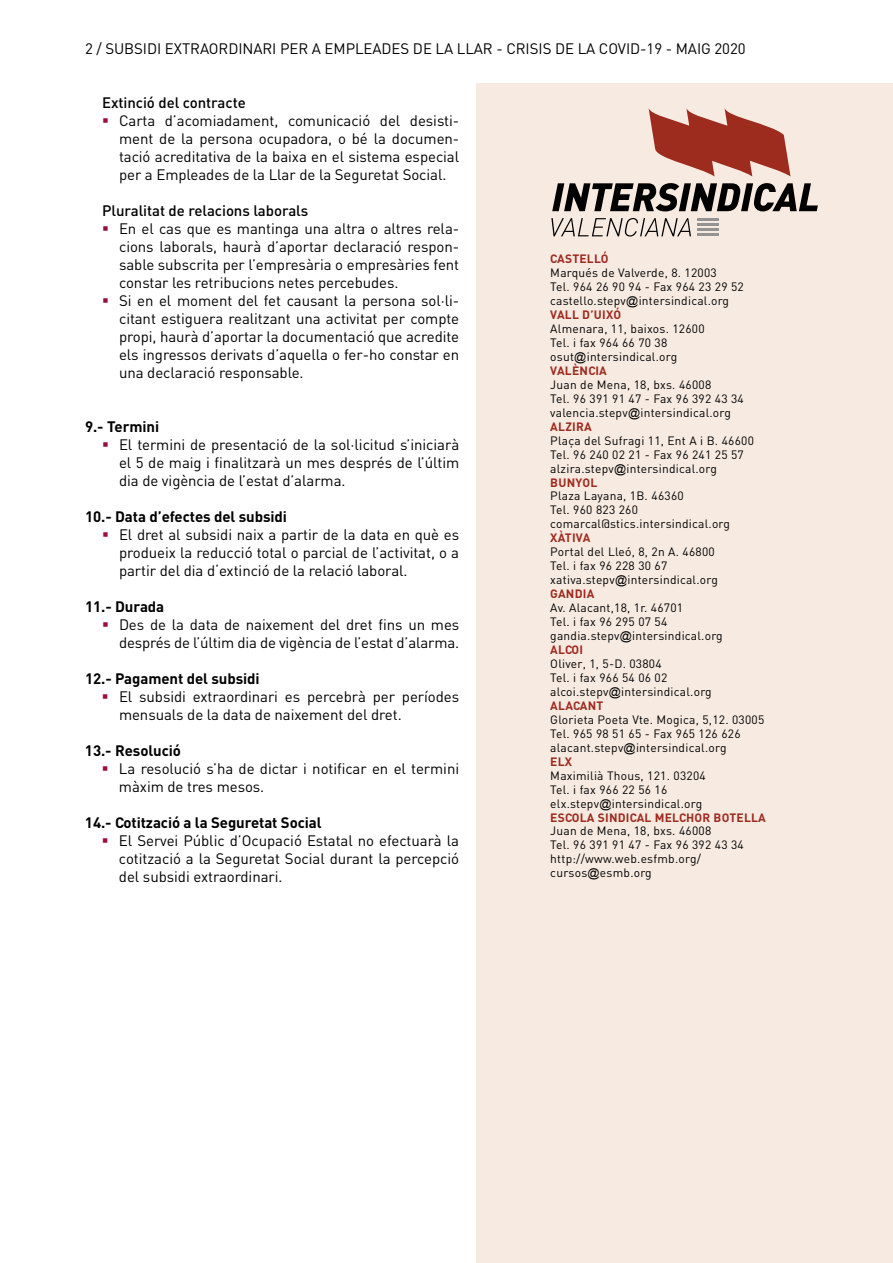
<style>
.page{position:relative;width:893px;height:1263px;background:#fff}
.page>*{position:absolute;margin:0;border:0;box-sizing:border-box;transform-origin:0 0}
.t1{font:15px/18px "DIN";letter-spacing:-.005em;color:#000;text-align:justify}
.t2{font:700 15px "DIN";letter-spacing:-.005em;color:#000}
.t3{font:500 15px "DIN";letter-spacing:-.005em;color:#000}
.t4{font:12px/14px "DIN";letter-spacing:.02em;color:#000}
.t5{font:700 12px "DIN";letter-spacing:.02em;color:#9e2b1f}
.s1{font-family:"Arial"}
.s2{font-weight:700;color:#9e2b1f}
</style>
<div class="page">
<div style="left:476px;top:84px;width:417px;height:1179px;background:#f6eae1"></div>
<svg style="left:552px;top:183px;width:266px;height:28px"></svg>
<svg style="left:649px;top:108px;width:141px;height:68px"></svg>
<svg style="left:551px;top:218px;width:140px;height:19px"></svg>
<hr style="left:697px;top:234px;width:21px;height:2px;background:#939393">
<hr style="left:697px;top:228px;width:21px;height:3px;background:#939393">
<hr style="left:697px;top:223px;width:21px;height:3px;background:#939393">
<hr style="left:697px;top:218px;width:21px;height:3px;background:#939393">
<p class="t1" style="left:85px;top:39px;width:662px">2 / SUBSIDI EXTRAORDINARI PER A EMPLEADES DE LA LLAR - CRISIS DE LA COVID-19 - MAIG 2020</p>
<p class="t3" style="left:102px;top:93px;width:145px">Extinció del contracte</p>
<p class="t1" style="left:119px;top:111px;width:342px">Carta d’acomiadament, comunicació del desisti&shy;ment de la persona ocupadora, o bé la documen&shy;tació acreditativa de la baixa en el sistema especial per a Empleades de la Llar de la Seguretat Social.</p>
<p class="t3" style="left:102px;top:201px;width:208px">Pluralitat de relacions laborals</p>
<p class="t1" style="left:119px;top:219px;width:342px;text-align:left">En el cas que es mantinga una altra o altres rela&shy;cions laborals, haurà d’aportar declaració respon&shy;sable subscrita per l’empresària o empresàries fent constar les retribucions netes percebudes.<br>Si en el moment del fet causant la persona sol·li&shy;citant estiguera realitzant una activitat per compte propi, haurà d’aportar la documentació que acredite els ingressos derivats d’aquella o fer-ho constar en una declaració responsable.</p>
<p class="t2" style="left:85px;top:417px;width:76px">9.- Termini</p>
<p class="t1" style="left:119px;top:435px;width:342px">El termini de presentació de la sol·licitud s’iniciarà el 5 de maig i finalitzarà un mes després de l’últim dia de vigència de l’estat d’alarma.</p>
<p class="t2" style="left:85px;top:507px;width:203px">10.- Data d’efectes del subsidi</p>
<p class="t1" style="left:119px;top:525px;width:342px">El dret al subsidi naix a partir de la data en què es produeix la reducció total o parcial de l’activitat, o a partir del dia d‘extinció de la relació laboral.</p>
<p class="t2" style="left:85px;top:597px;width:81px">11.- Durada</p>
<p class="t1" style="left:119px;top:615px;width:342px">Des de la data de naixement del dret fins un mes després de l’últim dia de vigència de l’estat d’alarma.</p>
<p class="t2" style="left:85px;top:669px;width:176px">12.- Pagament del subsidi</p>
<p class="t1" style="left:119px;top:687px;width:342px">El subsidi extraordinari es percebrà per períodes mensuals de la data de naixement del dret.</p>
<p class="t2" style="left:85px;top:741px;width:98px">13.- Resolució</p>
<p class="t1" style="left:119px;top:759px;width:342px">La resolució s’ha de dictar i notificar en el termini màxim de tres mesos.</p>
<p class="t2" style="left:85px;top:813px;width:238px">14.- Cotització a la Seguretat Social</p>
<p class="t1" style="left:119px;top:831px;width:342px">El Servei Públic d’Ocupació Estatal no efectuarà la cotització a la Seguretat Social durant la percepció del subsidi extraordinari.</p>
<p class="t5" style="left:550px;top:251px;width:60px">CASTELLÓ</p>
<p class="t4" style="left:550px;top:266px;width:195px">Marqués de Valverde, 8. 12003<br>Tel. 964 26 90 94 - Fax 964 23 29 52 castello.stepv<span class="s1">@</span>intersindical.org<br><span class="s2">VALL D’UIXÓ</span></p>
<p class="t4" style="left:550px;top:321px;width:156px">Almenara, 11, baixos. 12600<br>Tel. i fax 964 66 70 38 osut<span class="s1">@</span>intersindical.org<br><span class="s2">VALÈNCIA</span></p>
<p class="t4" style="left:550px;top:377px;width:195px">Juan de Mena, 18, bxs. 46008<br>Tel. 96 391 91 47 - Fax 96 392 43 34 valencia.stepv<span class="s1">@</span>intersindical.org<br><span class="s2">ALZIRA</span></p>
<p class="t4" style="left:550px;top:433px;width:205px">Plaça del Sufragi 11, Ent A i B. 46600<br>Tel. 96 240 02 21 - Fax 96 241 25 57 alzira.stepv<span class="s1">@</span>intersindical.org<br><span class="s2">BUNYOL</span></p>
<p class="t4" style="left:550px;top:489px;width:181px">Plaza Layana, 1B. 46360<br>Tel. 960 823 260 comarcal@stics.intersindical.org</p>
<p class="t5" style="left:550px;top:530px;width:42px">XÀTIVA</p>
<p class="t4" style="left:550px;top:545px;width:169px">Portal del Lleó, 8, 2n A. 46800<br>Tel. i fax 96 228 30 67 xativa.stepv<span class="s1">@</span>intersindical.org<br><span class="s2">GANDIA</span></p>
<p class="t4" style="left:550px;top:601px;width:174px">Av. Alacant,18, 1r. 46701<br>Tel. i fax 96 295 07 54 gandia.stepv<span class="s1">@</span>intersindical.org<br><span class="s2">ALCOI</span></p>
<p class="t4" style="left:550px;top:656px;width:163px">Oliver, 1, 5-D. 03804<br>Tel. i fax 966 54 06 02 alcoi.stepv<span class="s1">@</span>intersindical.org<br><span class="s2">ALACANT</span></p>
<p class="t4" style="left:550px;top:712px;width:216px">Glorieta Poeta Vte. Mogica, 5,12. 03005<br>Tel. 965 98 51 65 - Fax 965 126 626 alacant.stepv<span class="s1">@</span>intersindical.org<br><span class="s2">ELX</span></p>
<p class="t4" style="left:550px;top:768px;width:217px">Maximilià Thous, 121. 03204<br>Tel. i fax 966 22 56 16 elx.stepv<span class="s1">@</span>intersindical.org<br><span class="s2">ESCOLA SINDICAL MELCHOR BOTELLA</span></p>
<p class="t4" style="left:550px;top:824px;width:195px">Juan de Mena, 18, bxs. 46008<br>Tel. 96 391 91 47 - Fax 96 392 43 34 http://www.web.esfmb.org/ cursos<span class="s1">@</span>esmb.org</p>
</div>
